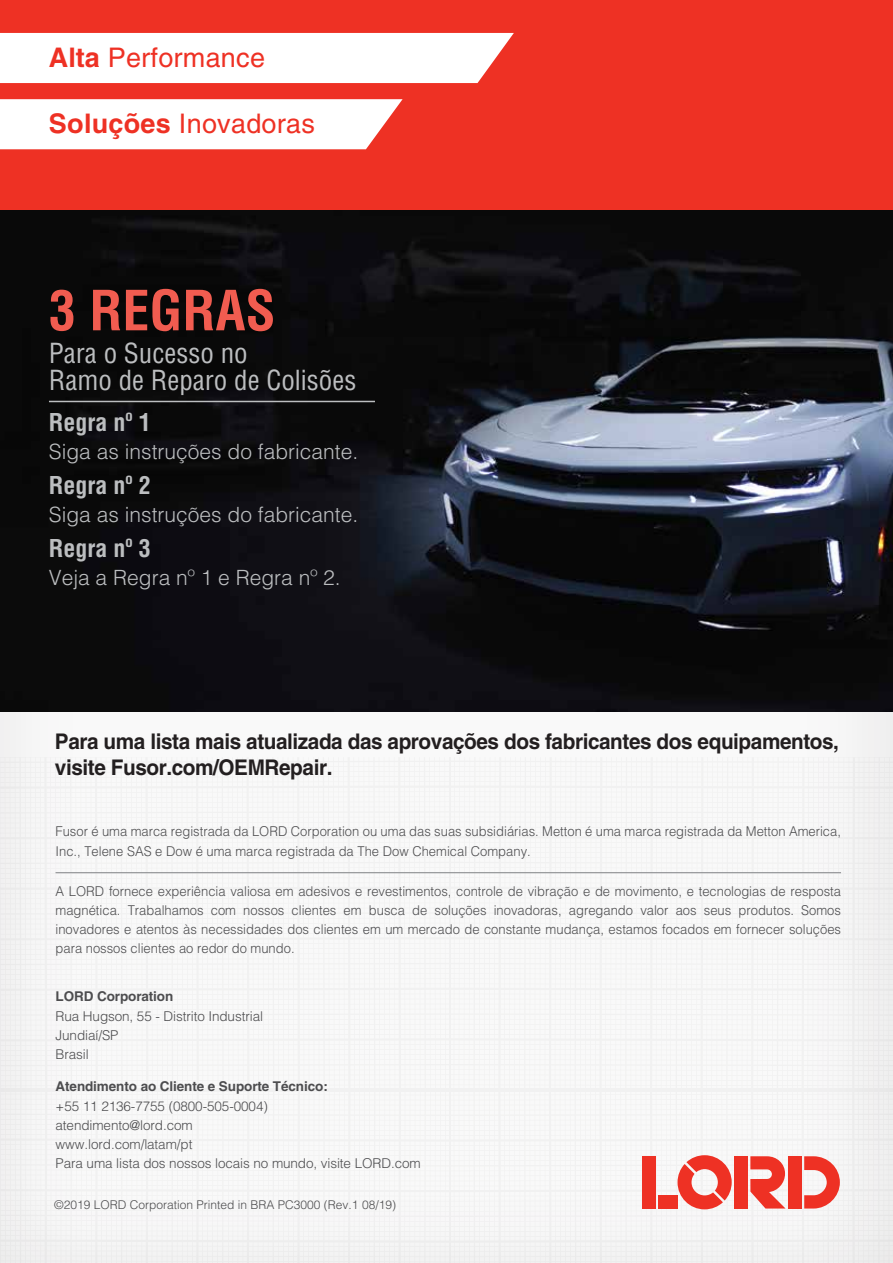
<style>
.page{position:relative;width:893px;height:1263px;background:#fff}
.page>*{position:absolute;margin:0;border:0;box-sizing:border-box;transform-origin:0 0}
.t1{font:700 condensed 54px "Helvetica LT Std";color:#f15c50}
.t2{font:condensed 27px/26.4px "Helvetica";color:#bcbec0}
.t3{font:27px "Helvetica LT Std";letter-spacing:.01em;color:#ee3124}
.t4{font:700 condensed 24px "Helvetica LT Std";color:#bcbec0}
.t5{font:700 21.6px/25.8px "Helvetica LT Std";letter-spacing:-.02em;color:#231f20;scale:.96 1}
.t6{font:300 21px "Helvetica LT Std";color:#bcbec0}
.t7{font:300 13.5px/19.2px "Helvetica LT Std";color:#4d4d4f;scale:.96 1}
.t8{font:300 13.5px/19.2px "Helvetica LT Std";color:#4d4d4f}
.t9{font:700 13.5px "Helvetica LT Std";letter-spacing:-.005em;color:#4d4d4f}
.t10{font:300 12px "Helvetica LT Std";color:#4d4d4f}
.s1{font-weight:700}
</style>
<div class="page">
<div style="left:0;top:47px;width:893px;height:1216px;background:#f9f9f9"></div>
<img style="left:0;top:210px;width:893px;height:501px">
<div style="left:0;top:0;width:893px;height:210px;background:#ee3124"></div>
<div style="left:0;top:99px;width:403px;height:50px;background:#fff"></div>
<div style="left:0;top:33px;width:514px;height:50px;background:#fff"></div>
<hr style="left:49px;top:401px;width:326px;height:1px;background:#bcbec0">
<svg style="left:0;top:757px;width:893px;height:506px"></svg>
<h2 class="t3" style="left:49px;top:42px;width:218px"><span class="s1">Alta</span> Performance</h2>
<h2 class="t3" style="left:49px;top:108px;width:267px"><span class="s1">Soluções</span> Inovadoras</h2>
<h1 class="t1" style="left:49px;top:277px;width:228px">3 REGRAS</h1>
<h2 class="t2" style="left:49px;top:340px;width:309px">Para o Sucesso no<br>Ramo de Reparo de Colisões</h2>
<h3 class="t4" style="left:49px;top:407px;width:103px">Regra nº 1</h3>
<h3 class="t6" style="left:49px;top:439px;width:311px">Siga as instruções do fabricante.</h3>
<h3 class="t4" style="left:49px;top:470px;width:103px">Regra nº 2</h3>
<h3 class="t6" style="left:49px;top:502px;width:311px">Siga as instruções do fabricante.</h3>
<h3 class="t4" style="left:49px;top:533px;width:103px">Regra nº 3</h3>
<h3 class="t6" style="left:49px;top:565px;width:293px">Veja a Regra nº 1 e Regra nº 2.</h3>
<h3 class="t5" style="left:55px;top:728px;width:818px">Para uma lista mais atualizada das aprovações dos fabricantes dos equipamentos, visite Fusor.com/OEMRepair.</h3>
<p class="t7" style="left:56px;top:822px;width:820px">Fusor é uma marca registrada da LORD Corporation ou uma das suas subsidiárias. Metton é uma marca registrada da Metton America,<br>Inc., Telene SAS e Dow é uma marca registrada da The Dow Chemical Company.</p>
<p class="t7" style="left:56px;top:881px;width:820px;text-align:justify">A LORD fornece experiência valiosa em adesivos e revestimentos, controle de vibração e de movimento, e tecnologias de resposta magnética. Trabalhamos com nossos clientes em busca de soluções inovadoras, agregando valor aos seus produtos. Somos inovadores e atentos às necessidades dos clientes em um mercado de constante mudança, estamos focados em fornecer soluções para nossos clientes ao redor do mundo.</p>
<p class="t9" style="left:56px;top:988px;width:119px">LORD Corporation</p>
<p class="t8" style="left:56px;top:1006px;width:209px">Rua Hugson, 55 - Distrito Industrial<br>Jundiaí/SP<br>Brasil</p>
<p class="t9" style="left:56px;top:1078px;width:274px">Atendimento ao Cliente e Suporte Técnico:</p>
<p class="t8" style="left:56px;top:1096px;width:367px">+55 11 2136-7755 (0800-505-0004)<br>atendimento@lord.com<br>www.lord.com/latam/pt<br>Para uma lista dos nossos locais no mundo, visite LORD.com</p>
<p class="t10" style="left:54px;top:1197px;width:343px">©2019 LORD Corporation Printed in BRA PC3000 (Rev.1 08/19)</p>
</div>
